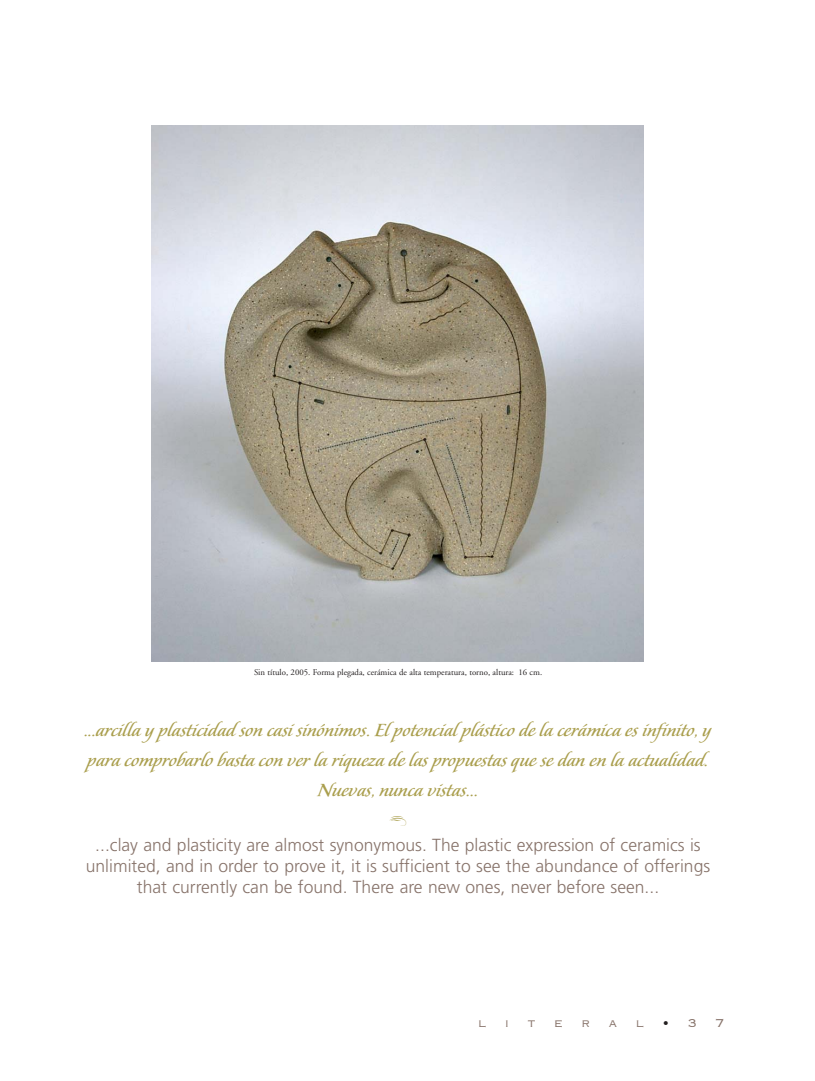
<style>
.page{position:relative;width:815px;height:1081px;background:#fff}
.page>*{position:absolute;margin:0;border:0;box-sizing:border-box;transform-origin:0 0}
.t1{font:22.5px/30px "Florens LP";color:#aa9f4e;text-align:center}
.t2{font:300 17.5px/21px "Frutiger";color:#87736a;text-align:center}
.t3{font:300 15px "Copperplate";letter-spacing:1.22em;color:#87736a}
.t4{font:8.75px "Adobe Garamond";color:#231f20}
.s1{color:#231f20}
</style>
<div class="page">
<img style="left:152px;top:125px;width:492px;height:537px">
<p class="t4" style="left:254px;top:669px;width:290px">Sin título, 2005. Forma plegada, cerámica de alta temperatura, torno, altura: 16 cm.</p>
<p class="t1" style="left:84px;top:715px;width:629px">...arcilla y plasticidad son casi sinónimos. El potencial plástico de la cerámica es infinito, y para comprobarlo basta con ver la riqueza de las propuestas que se dan en la actualidad.<br>Nuevas, nunca vistas...</p>
<p class="t2" style="left:86px;top:836px;width:626px">...clay and plasticity are almost synonymous. The plastic expression of ceramics is unlimited, and in order to prove it, it is sufficient to see the abundance of offerings that currently can be found. There are new ones, never before seen...</p>
<p class="t3" style="left:478px;top:1013px;width:248px">literal<span class="s1">•</span>37</p>
</div>
